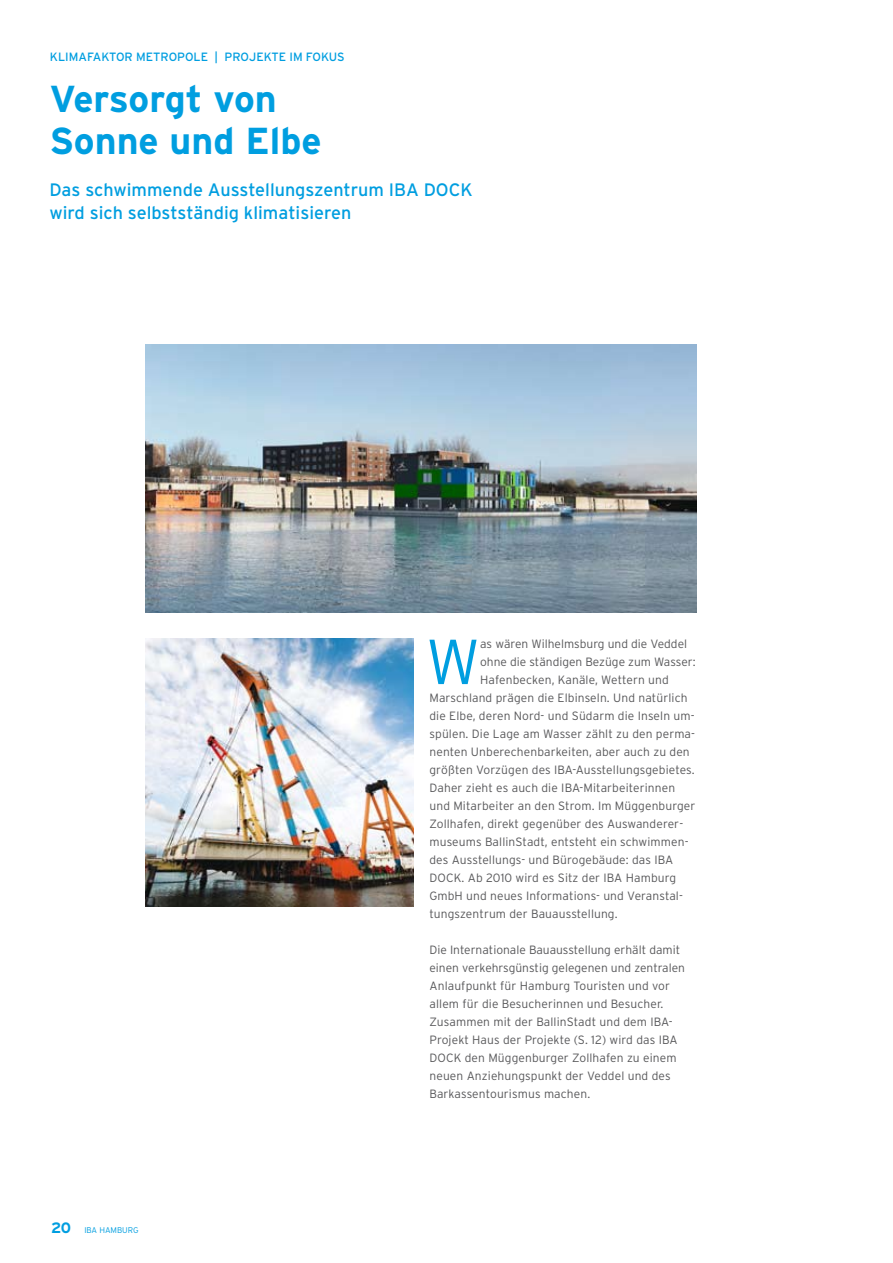
<style>
.page{position:relative;width:893px;height:1263px;background:#fff}
.page>*{position:absolute;margin:0;border:0;box-sizing:border-box;transform-origin:0 0}
.t1{font:300 63.45px "Interstate";color:#009ee0}
.t2{font:700 37.5px/42px "Interstate";color:#009ee0}
.t3{font:18px/22.5px "Interstate";color:#009ee0}
.t4{font:300 12px/18px "Interstate";letter-spacing:.01em;color:#58585a}
.t5{font:12px "Interstate";color:#009ee0}
.t6{font:300 8.25px "Interstate";color:#009ee0}
.s1{font-weight:700;font-size:15px}
</style>
<div class="page">
<img style="left:145px;top:344px;width:551px;height:268px">
<img style="left:146px;top:639px;width:268px;height:268px">
<p class="t5" style="left:50px;top:50px;width:68px">KLIMAFAKTOR</p>
<p class="t5" style="left:136px;top:50px;width:9px">METRO</p>
<p class="t5" style="left:177px;top:50px;width:17px">POLE</p>
<p class="t5" style="left:215px;top:50px;width:123px">| PROJEKTE IM FOKUS</p>
<h2 class="t2" style="left:50px;top:78px;width:274px">Versorgt von<br>Sonne und Elbe</h2>
<h3 class="t3" style="left:49px;top:179px;width:412px">Das schwimmende Ausstellungszentrum IBA Dock wird sich selbstständig klimatisieren</h3>
<p class="t6" style="left:51px;top:1225px;width:89px"><span class="s1">20</span> IBA HAMBURG</p>
<h1 class="t1" style="left:426px;top:626px;width:56px">W</h1>
<p class="t4" style="left:480px;top:635px;width:208px">as wären Wilhelmsburg und die Veddel</p>
<p class="t4" style="left:480px;top:653px;width:217px">ohne die ständigen Bezüge zum Wasser:</p>
<p class="t4" style="left:480px;top:671px;width:190px">Hafenbecken, Kanäle, Wettern und</p>
<p class="t4" style="left:429px;top:689px;width:260px">Marschland prägen die Elbinseln. Und natürlich</p>
<p class="t4" style="left:429px;top:707px;width:267px">die Elbe, deren Nord- und Südarm die Inseln um-</p>
<p class="t4" style="left:429px;top:725px;width:267px">spülen. Die Lage am Wasser zählt zu den perma-</p>
<p class="t4" style="left:429px;top:743px;width:262px">nenten Unberechenbarkeiten, aber auch zu den</p>
<p class="t4" style="left:429px;top:761px;width:267px">größten Vorzügen des IBA-Ausstellungsgebietes.</p>
<p class="t4" style="left:429px;top:779px;width:247px">Daher zieht es auch die IBA-Mitarbeiterinnen</p>
<p class="t4" style="left:429px;top:797px;width:267px">und Mitarbeiter an den Strom. Im Müggenburger</p>
<p class="t4" style="left:429px;top:815px;width:255px">Zollhafen, direkt gegenüber des Auswanderer-</p>
<p class="t4" style="left:429px;top:833px;width:261px">museums BallinStadt, entsteht ein schwimmen-</p>
<p class="t4" style="left:429px;top:851px;width:245px">des Ausstellungs- und Bürogebäude: das IBA</p>
<p class="t4" style="left:429px;top:869px;width:248px">DOCK. Ab 2010 wird es Sitz der IBA Hamburg</p>
<p class="t4" style="left:429px;top:887px;width:255px">GmbH und neues Informations- und Veranstal-</p>
<p class="t4" style="left:429px;top:905px;width:190px">tungszentrum der Bauausstellung.</p>
<p class="t4" style="left:429px;top:941px;width:257px">Die Internationale Bauausstellung erhält damit einen verkehrsgünstig gelegenen und zentralen Anlaufpunkt für Hamburg Touristen und vor allem für die Besucherinnen und Besucher.<br>Zusammen mit der BallinStadt und dem IBA-Projekt Haus der Projekte (S. 12) wird das IBA DOCK den Müggenburger Zollhafen zu einem neuen Anziehungspunkt der Veddel und des Barkassentourismus machen.</p>
</div>
